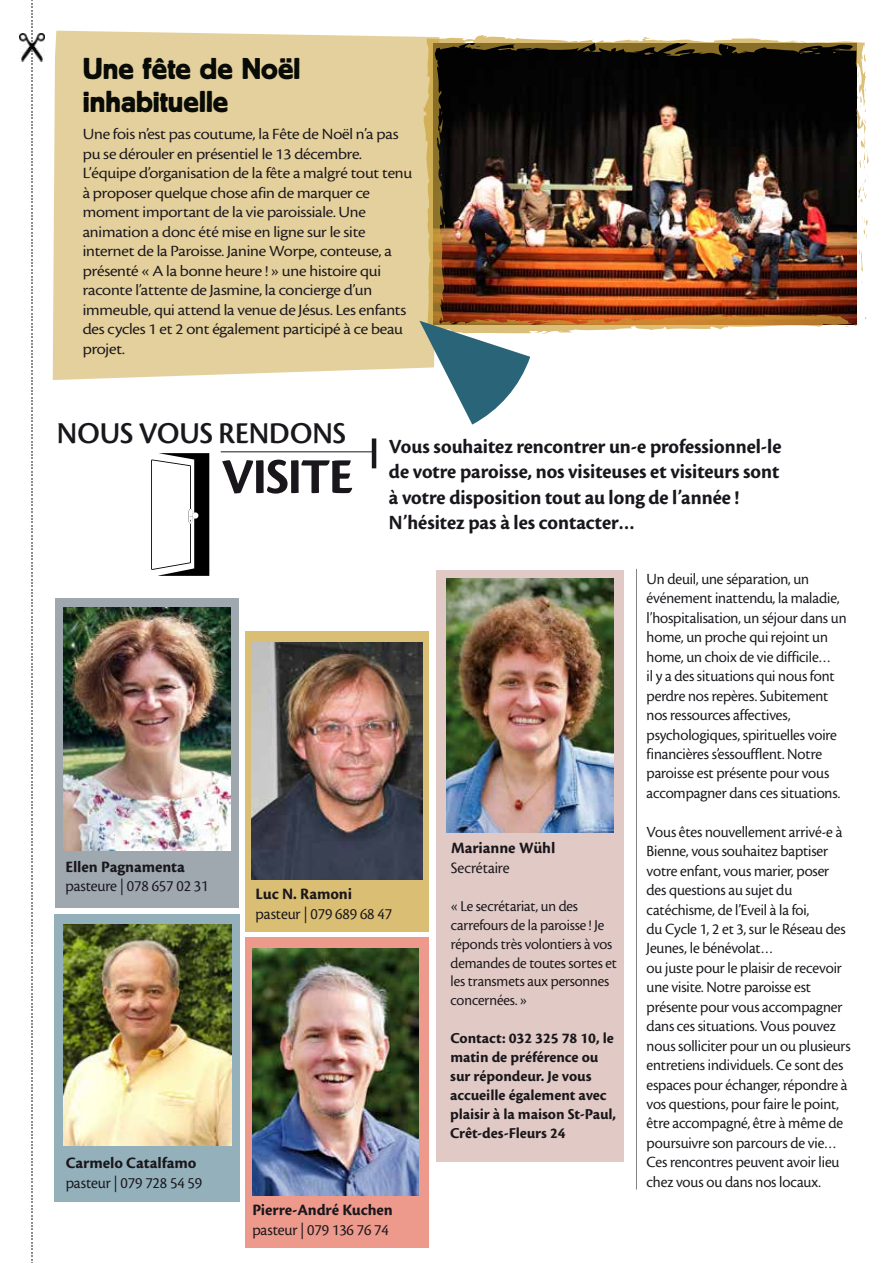
<style>
.page{position:relative;width:893px;height:1263px;background:#fff}
.page>*{position:absolute;margin:0;border:0;box-sizing:border-box;transform-origin:0 0}
.t1{font:51.9px "Cronos MM 700 11";letter-spacing:-.025em;color:#1a171c}
.t2{font:31.5px "Cronos MM 574 72";color:#1a171c}
.t3{font:30px/33px "Block BE";color:#090b07}
.t4{font:21px/25.2px "Cronos MM 700 72";color:#1a171c}
.t5{font:16.5px "Cronos MM 408 72";letter-spacing:-.005em;color:#1a171c}
.t6{font:16.5px "Cronos MM 700 11";letter-spacing:-.005em;color:#1a171c}
.t7{font:16.2px/19.5px "Cronos MM 408 72";letter-spacing:-.005em;color:#1a171c}
.t8{font:16.2px/19.5px "Cronos MM 408 72";letter-spacing:-.005em;color:#1a171c;scale:1.11 1}
.t9{font:15.75px/18.9px "Cronos MM 408 72";letter-spacing:-.005em;color:#1a171c}
.t10{font:15.75px/18.9px "Cronos MM 700 11";letter-spacing:-.005em;color:#1a171c}
</style>
<div class="page">
<div style="left:53px;top:31px;width:371px;height:349px;background:#e4d09c"></div>
<svg style="left:151px;top:453px;width:58px;height:123px"></svg>
<div style="left:54px;top:914px;width:186px;height:287px;background:#94b1bb"></div>
<div style="left:245px;top:631px;width:184px;height:300px;background:#dabe74"></div>
<div style="left:436px;top:570px;width:187px;height:591px;background:#e1cac5"></div>
<div style="left:55px;top:598px;width:184px;height:309px;background:#9fa8af"></div>
<div style="left:245px;top:937px;width:184px;height:311px;background:#ed998c"></div>
<hr style="left:221px;top:451px;width:154px;height:1px;background:#1a171c">
<img style="left:446px;top:578px;width:167px;height:254px">
<img style="left:253px;top:948px;width:165px;height:247px">
<img style="left:251px;top:642px;width:171px;height:237px">
<hr style="left:372px;top:438px;width:4px;height:30px;background:#1a171c">
<img style="left:63px;top:608px;width:167px;height:243px">
<img style="left:63px;top:925px;width:168px;height:220px">
<hr style="left:636px;top:569px;width:1px;height:620px;background:#020202">
<svg style="left:32px;top:0;width:1px;height:1263px"></svg>
<img style="left:20px;top:34px;width:25px;height:28px">
<svg style="left:866px;top:220px;width:2px;height:19px"></svg>
<img style="left:424px;top:35px;width:442px;height:299px">
<svg style="left:461px;top:43px;width:10px;height:6px"></svg>
<svg style="left:856px;top:52px;width:13px;height:152px"></svg>
<svg style="left:790px;top:40px;width:34px;height:14px"></svg>
<svg style="left:726px;top:46px;width:10px;height:8px"></svg>
<svg style="left:643px;top:52px;width:12px;height:3px"></svg>
<svg style="left:845px;top:324px;width:13px;height:3px"></svg>
<svg style="left:440px;top:169px;width:2px;height:7px"></svg>
<svg style="left:443px;top:221px;width:2px;height:7px"></svg>
<svg style="left:419px;top:321px;width:111px;height:104px"></svg>
<h3 class="t3" style="left:83px;top:51px;width:219px">Une fête de Noël inhabituelle</h3>
<p class="t8" style="left:83px;top:125px;width:298px">Une fois n’est pas coutume, la Fête de Noël n’a pas pu se dérouler en présentiel le 13 décembre.<br>L’équipe d’organisation de la fête a malgré tout tenu à proposer quelque chose afin de marquer ce moment important de la vie paroissiale. Une animation a donc été mise en ligne sur le site internet de la Paroisse. Janine Worpe, conteuse, a présenté « A la bonne heure ! » une histoire qui raconte l’attente de Jasmine, la concierge d’un immeuble, qui attend la venue de Jésus. Les enfants des cycles 1 et 2 ont également participé à ce beau projet.</p>
<h2 class="t2" style="left:57px;top:417px;width:291px">NOUS VOUS RENDONS</h2>
<h1 class="t1" style="left:221px;top:448px;width:133px">VISITE</h1>
<p class="t4" style="left:389px;top:434px;width:394px">Vous souhaitez rencontrer un-e professionnel-le de votre paroisse, nos visiteuses et visiteurs sont à votre disposition tout au long de l’année !<br>N’hésitez pas à les contacter…</p>
<p class="t7" style="left:647px;top:570px;width:201px">Un deuil, une séparation, un événement inattendu, la maladie, l’hospitalisation, un séjour dans un home, un proche qui rejoint un home, un choix de vie difficile…<br>il y a des situations qui nous font perdre nos repères. Subitement nos ressources affectives, psychologiques, spirituelles voire financières s’essoufflent. Notre paroisse est présente pour vous accompagner dans ces situations.</p>
<p class="t7" style="left:647px;top:822px;width:206px">Vous êtes nouvellement arrivé-e à<br>Bienne, vous souhaitez baptiser votre enfant, vous marier, poser des questions au sujet du catéchisme, de l’Eveil à la foi,<br>du Cycle 1, 2 et 3, sur le Réseau des<br>Jeunes, le bénévolat…<br>ou juste pour le plaisir de recevoir une visite. Notre paroisse est présente pour vous accompagner dans ces situations. Vous pouvez nous solliciter pour un ou plusieurs entretiens individuels. Ce sont des espaces pour échanger, répondre à vos questions, pour faire le point, être accompagné, être à même de poursuivre son parcours de vie…<br>Ces rencontres peuvent avoir lieu chez vous ou dans nos locaux.</p>
<p class="t6" style="left:252px;top:1201px;width:142px">Pierre-André Kuchen</p>
<p class="t5" style="left:252px;top:1221px;width:138px">pasteur | 079 136 76 74</p>
<p class="t6" style="left:451px;top:839px;width:106px">Marianne Wühl</p>
<p class="t5" style="left:451px;top:859px;width:60px">Secrétaire</p>
<p class="t9" style="left:450px;top:897px;width:168px">« Le secrétariat, un des carrefours de la paroisse ! Je réponds très volontiers à vos demandes de toutes sortes et les transmets aux personnes concernées. »</p>
<p class="t10" style="left:450px;top:1029px;width:168px">Contact: 032 325 78 10, le matin de préférence ou sur répondeur. Je vous accueille également avec plaisir à la maison St-Paul,<br>Crêt-des-Fleurs 24</p>
<p class="t6" style="left:65px;top:857px;width:121px">Ellen Pagnamenta</p>
<p class="t5" style="left:65px;top:878px;width:145px">pasteure | 078 657 02 31</p>
<p class="t6" style="left:256px;top:884px;width:98px">Luc N. Ramoni</p>
<p class="t5" style="left:256px;top:905px;width:138px">pasteur | 079 689 68 47</p>
<p class="t6" style="left:66px;top:1154px;width:132px">Carmelo Catalfamo</p>
<p class="t5" style="left:66px;top:1174px;width:138px">pasteur | 079 728 54 59</p>
</div>
